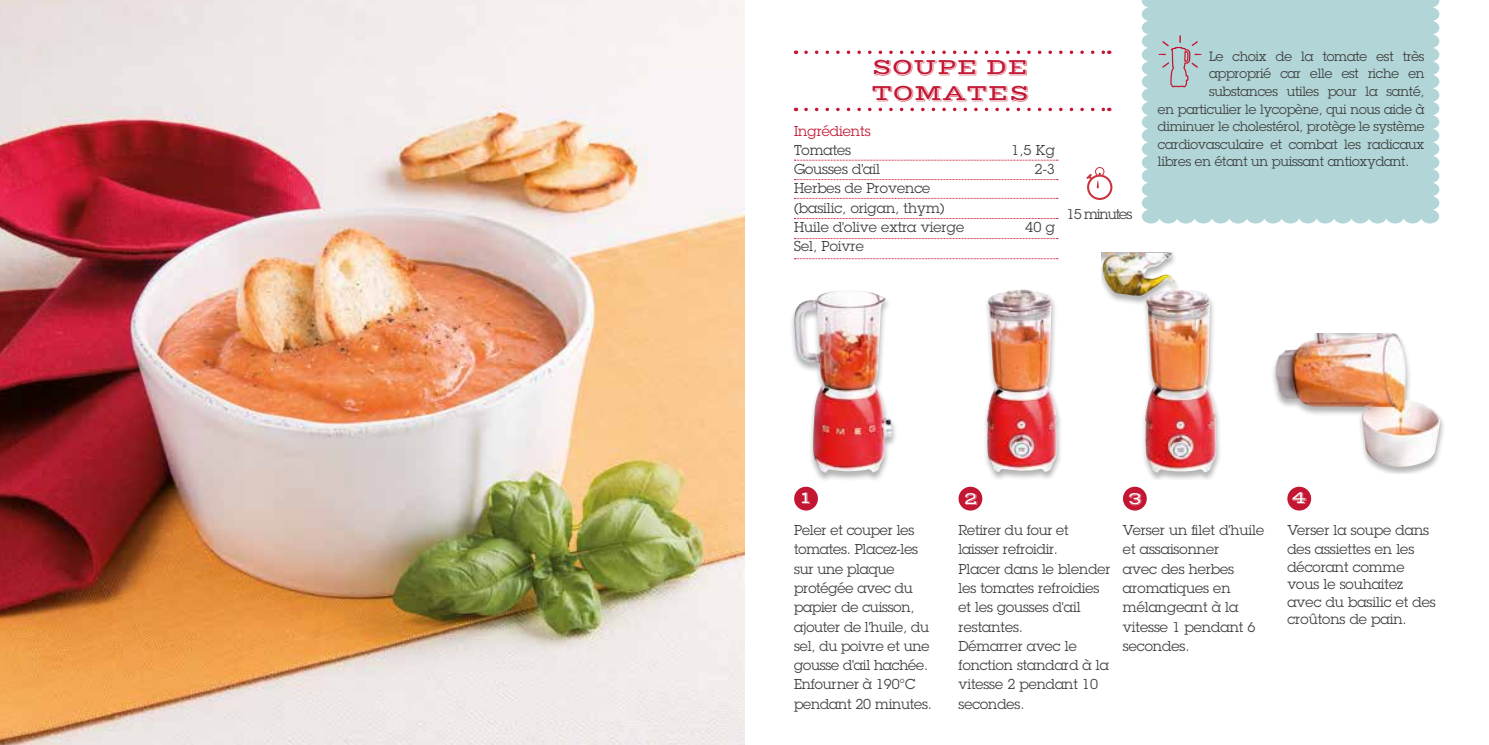
<style>
.page{position:relative;width:1489px;height:745px;background:#fff}
.page>*{position:absolute;margin:0;border:0;box-sizing:border-box;transform-origin:0 0}
.t1{font:22.75px/26.2px "Vast Shadow";color:#c31632}
.t2{font:17.5px "Vast Shadow";color:#fff}
.t3{font:14px/19.2px "Lubalin Graph";color:#3c3c3b}
.t4{font:14px "Lubalin Graph";color:#c31632}
.t5{font:14px "Lubalin Graph";letter-spacing:-.07em;color:#3c3c3b}
.t6{font:13.12px "Lubalin Graph";letter-spacing:-.01em;color:#3c3c3b}
</style>
<div class="page">
<img style="left:0;top:0;width:744px;height:744px">
<div style="left:794px;top:486px;width:24px;height:24px;background:#c31632;border-radius:50%"></div>
<div style="left:958px;top:486px;width:24px;height:24px;background:#c31632;border-radius:50%"></div>
<div style="left:1122px;top:486px;width:24px;height:24px;background:#c31632;border-radius:50%"></div>
<div style="left:1287px;top:486px;width:23px;height:24px;background:#c31632;border-radius:50%"></div>
<svg style="left:806px;top:50px;width:303px;height:4px"></svg>
<svg style="left:806px;top:108px;width:303px;height:3px"></svg>
<div style="left:982px;top:289px;width:80px;height:192px;background:#000;opacity:.3"></div>
<img style="left:982px;top:289px;width:74px;height:184px">
<div style="left:789px;top:289px;width:108px;height:192px;background:#000;opacity:.3"></div>
<img style="left:793px;top:290px;width:99px;height:183px">
<div style="left:1270px;top:333px;width:175px;height:139px;background:#000;opacity:.3"></div>
<img style="left:1273px;top:333px;width:168px;height:140px">
<div style="left:1101px;top:253px;width:121px;height:226px;background:#000;opacity:.3"></div>
<img style="left:1101px;top:253px;width:115px;height:220px">
<div style="left:1141px;top:0;width:298px;height:223px;background:#b2d5d7"></div>
<svg style="left:794px;top:160px;width:263px;height:1px"></svg>
<svg style="left:794px;top:179px;width:263px;height:1px"></svg>
<svg style="left:794px;top:198px;width:263px;height:1px"></svg>
<svg style="left:794px;top:238px;width:263px;height:1px"></svg>
<svg style="left:794px;top:258px;width:263px;height:1px"></svg>
<svg style="left:794px;top:218px;width:263px;height:1px"></svg>
<svg style="left:1158px;top:35px;width:43px;height:53px;background:#b3c1c5"></svg>
<svg style="left:1086px;top:167px;width:26px;height:33px"></svg>
<h1 class="t1" style="left:871px;top:54px;width:159px">SOUPE DE<br>TOMATES</h1>
<p class="t4" style="left:794px;top:122px;width:78px">Ingrédients</p>
<p class="t3" style="left:794px;top:140px;width:59px">Tomates</p>
<p class="t3" style="left:1011px;top:140px;width:45px">1,5 Kg</p>
<p class="t3" style="left:794px;top:159px;width:87px">Gousses d'ail</p>
<p class="t3" style="left:1034px;top:159px;width:22px">2-3</p>
<p class="t3" style="left:794px;top:178px;width:172px">Herbes de Provence (basilic, origan, thym)<br>Huile d'olive extra vierge</p>
<p class="t3" style="left:1025px;top:217px;width:31px">40 g</p>
<p class="t3" style="left:794px;top:236px;width:71px">Sel, Poivre</p>
<p class="t5" style="left:1066px;top:205px;width:67px">15 minutes</p>
<p class="t6" style="left:1208px;top:48px;width:217px">Le choix de la tomate est très</p>
<p class="t6" style="left:1208px;top:66px;width:217px">approprié car elle est riche en</p>
<p class="t6" style="left:1208px;top:83px;width:217px">substances utiles pour la santé,</p>
<p class="t6" style="left:1157px;top:101px;width:268px">en particulier le lycopène, qui nous aide à</p>
<p class="t6" style="left:1157px;top:118px;width:268px">diminuer le cholestérol, protège le système</p>
<p class="t6" style="left:1157px;top:135px;width:268px">cardiovasculaire et combat les radicaux</p>
<p class="t6" style="left:1157px;top:153px;width:253px">libres en étant un puissant antioxydant.</p>
<p class="t2" style="left:800px;top:486px;width:11px">1</p>
<p class="t2" style="left:964px;top:487px;width:15px">2</p>
<p class="t2" style="left:1127px;top:487px;width:16px">3</p>
<p class="t2" style="left:1292px;top:486px;width:16px">4</p>
<p class="t3" style="left:794px;top:520px;width:139px">Peler et couper les tomates. Placez-les sur une plaque protégée avec du papier de cuisson, ajouter de l'huile, du sel, du poivre et une gousse d'ail hachée.<br>Enfourner à 190°C pendant 20 minutes.</p>
<p class="t3" style="left:958px;top:520px;width:153px">Retirer du four et laisser refroidir.<br>Placer dans le blender les tomates refroidies et les gousses d'ail restantes.<br>Démarrer avec le fonction standard à la vitesse 2 pendant 10 secondes.</p>
<p class="t3" style="left:1122px;top:520px;width:143px">Verser un filet d'huile et assaisonner<br>avec des herbes aromatiques en mélangeant à la vitesse 1 pendant 6 secondes.</p>
<p class="t3" style="left:1287px;top:520px;width:143px">Verser la soupe dans des assiettes en les</p>
<p class="t3" style="left:1287px;top:557px;width:150px;line-height:17.5px">décorant comme vous le souhaitez avec du basilic et des croûtons de pain.</p>
</div>
